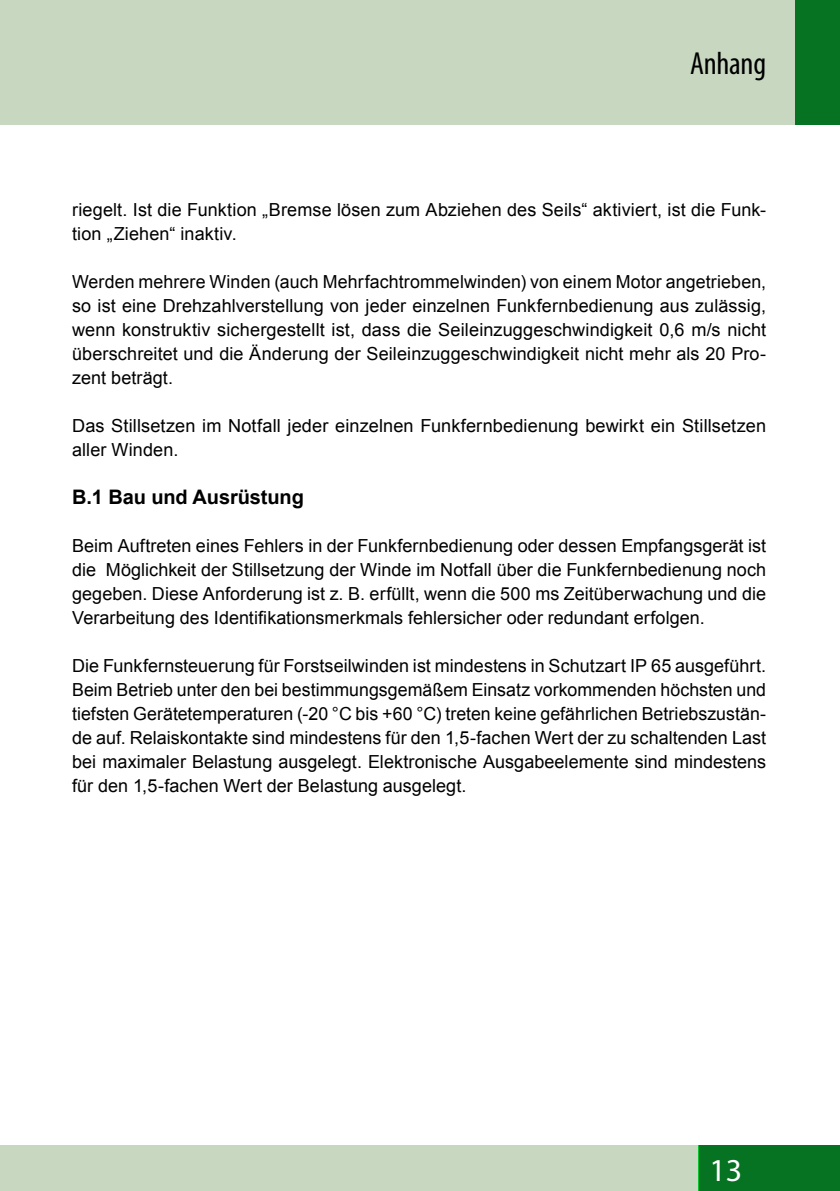
<style>
.page{position:relative;width:840px;height:1191px;background:#fff}
.page>*{position:absolute;margin:0;border:0;box-sizing:border-box;transform-origin:0 0}
.t1{font:condensed 32px "Myriad Pro";letter-spacing:-.01em;color:#000}
.t2{font:32px "Myriad Pro";color:#fff}
.t3{font:700 20px "Arial";letter-spacing:-.005em;color:#000}
.t4{font:18px/24px "Arial";letter-spacing:.005em;color:#000;text-align:justify}
</style>
<div class="page">
<div style="left:697px;top:1145px;width:142px;height:46px;background:#067323"></div>
<div style="left:794px;top:0;width:45px;height:125px;background:#067323"></div>
<div style="left:0;top:0;width:794px;height:125px;background:#c8d8c0"></div>
<div style="left:0;top:1145px;width:697px;height:46px;background:#c8d8c0"></div>
<h1 class="t1" style="left:689px;top:44px;width:78px">Anhang</h1>
<p class="t4" style="left:72px;top:198px;width:695px">riegelt. Ist die Funktion „Bremse lösen zum Abziehen des Seils“ aktiviert, ist die Funk&shy;tion „Ziehen“ inaktiv.</p>
<p class="t4" style="left:72px;top:270px;width:695px">Werden mehrere Winden (auch Mehrfachtrommelwinden) von einem Motor angetrieben, so ist eine Drehzahlverstellung von jeder einzelnen Funkfernbedienung aus zulässig, wenn konstruktiv sichergestellt ist, dass die Seileinzuggeschwindigkeit 0,6 m/s nicht überschreitet und die Änderung der Seileinzuggeschwindigkeit nicht mehr als 20 Pro&shy;zent beträgt.</p>
<p class="t4" style="left:72px;top:414px;width:695px">Das Stillsetzen im Notfall jeder einzelnen Funkfernbedienung bewirkt ein Stillsetzen aller Winden.</p>
<p class="t3" style="left:72px;top:484px;width:233px">B.1 Bau und Ausrüstung</p>
<p class="t4" style="left:72px;top:534px;width:695px">Beim Auftreten eines Fehlers in der Funkfernbedienung oder dessen Empfangsgerät ist die Möglichkeit der Stillsetzung der Winde im Notfall über die Funkfernbedienung noch gegeben. Diese Anforderung ist z. B. erfüllt, wenn die 500 ms Zeitüberwachung und die Verarbeitung des Identifikationsmerkmals fehlersicher oder redundant erfolgen.</p>
<p class="t4" style="left:72px;top:654px;width:695px">Die Funkfernsteuerung für Forstseilwinden ist mindestens in Schutzart IP 65 ausgeführt.<br>Beim Betrieb unter den bei bestimmungsgemäßem Einsatz vorkommenden höchsten und tiefsten Gerätetemperaturen (-20 °C bis +60 °C) treten keine gefährlichen Betriebszustän&shy;de auf. Relaiskontakte sind mindestens für den 1,5-fachen Wert der zu schaltenden Last bei maximaler Belastung ausgelegt. Elektronische Ausgabeelemente sind mindestens für den 1,5-fachen Wert der Belastung ausgelegt.</p>
<h1 class="t2" style="left:709px;top:1150px;width:34px">13</h1>
</div>
